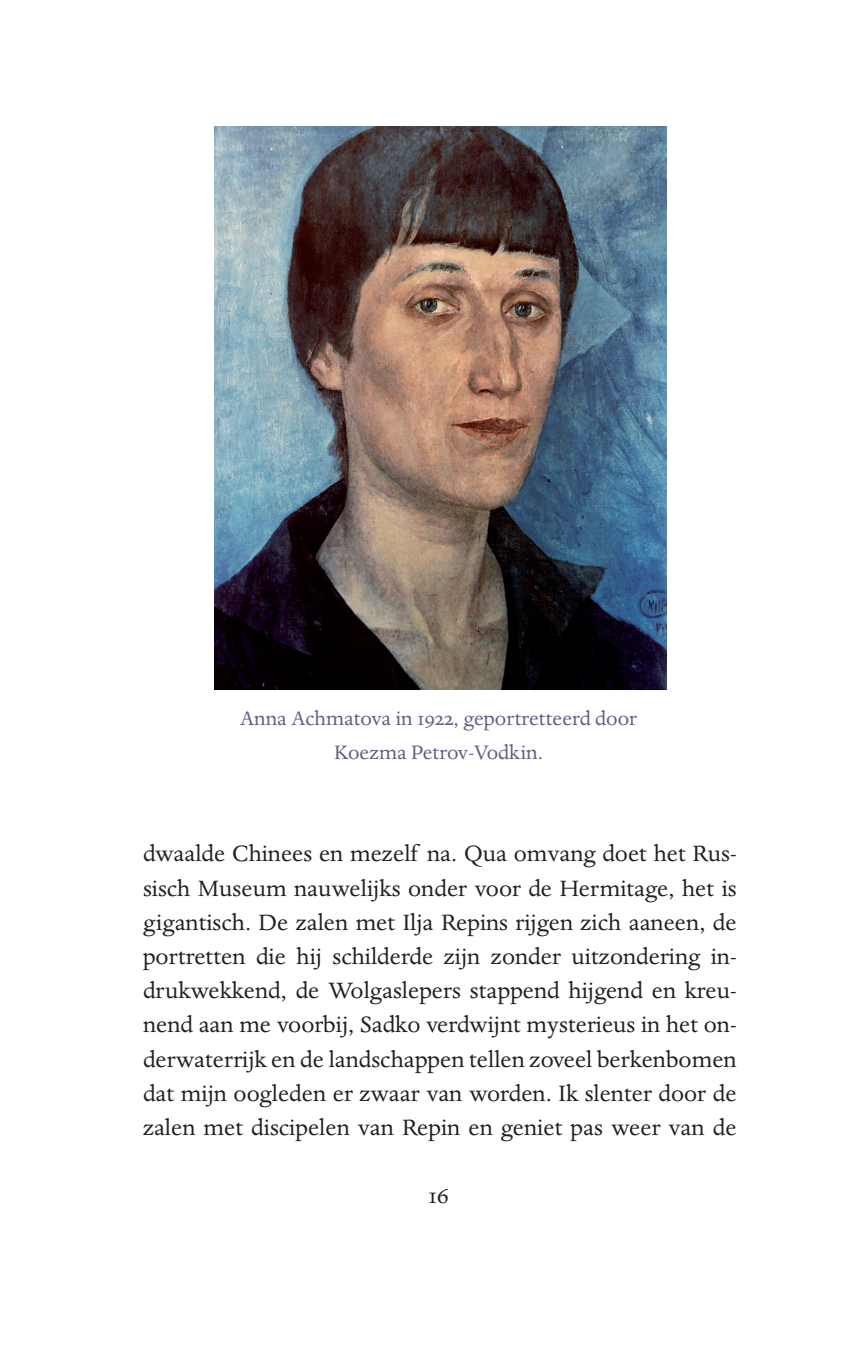
<style>
.page{position:relative;width:867px;height:1345px;background:#fff}
.page>*{position:absolute;margin:0;border:0;box-sizing:border-box;transform-origin:0 0}
.t1{font:25.65px/34.2px "Dante";color:#231f20;text-align:justify}
.t2{font:25.65px "Dante MT Regular SC";color:#231f20}
.t3{font:22.5px/34.2px "Dante";color:#5c607e;text-align:center}
.s1{font-family:"Dante MT Regular SC"}
</style>
<div class="page">
<img style="left:214px;top:126px;width:452px;height:564px">
<p class="t3" style="left:240px;top:701px;width:398px">Anna Achmatova in <span class="s1">1922</span>, geportretteerd door<br>Koezma Petrov-Vodkin.</p>
<p class="t1" style="left:143px;top:837px;width:595px">dwaalde Chinees en mezelf na. Qua omvang doet het Rus&shy;sisch Museum nauwelijks onder voor de Hermitage, het is gigantisch. De zalen met Ilja Repins rijgen zich aaneen, de portretten die hij schilderde zijn zonder uitzondering in&shy;drukwekkend, de Wolgaslepers stappend hijgend en kreu&shy;nend aan me voorbij, Sadko verdwijnt mysterieus in het on&shy;derwaterrijk en de landschappen tellen zoveel berkenbomen dat mijn oogleden er zwaar van worden. Ik slenter door de zalen met discipelen van Repin en geniet pas weer van de</p>
<p class="t2" style="left:428px;top:1182px;width:22px">16</p>
</div>
